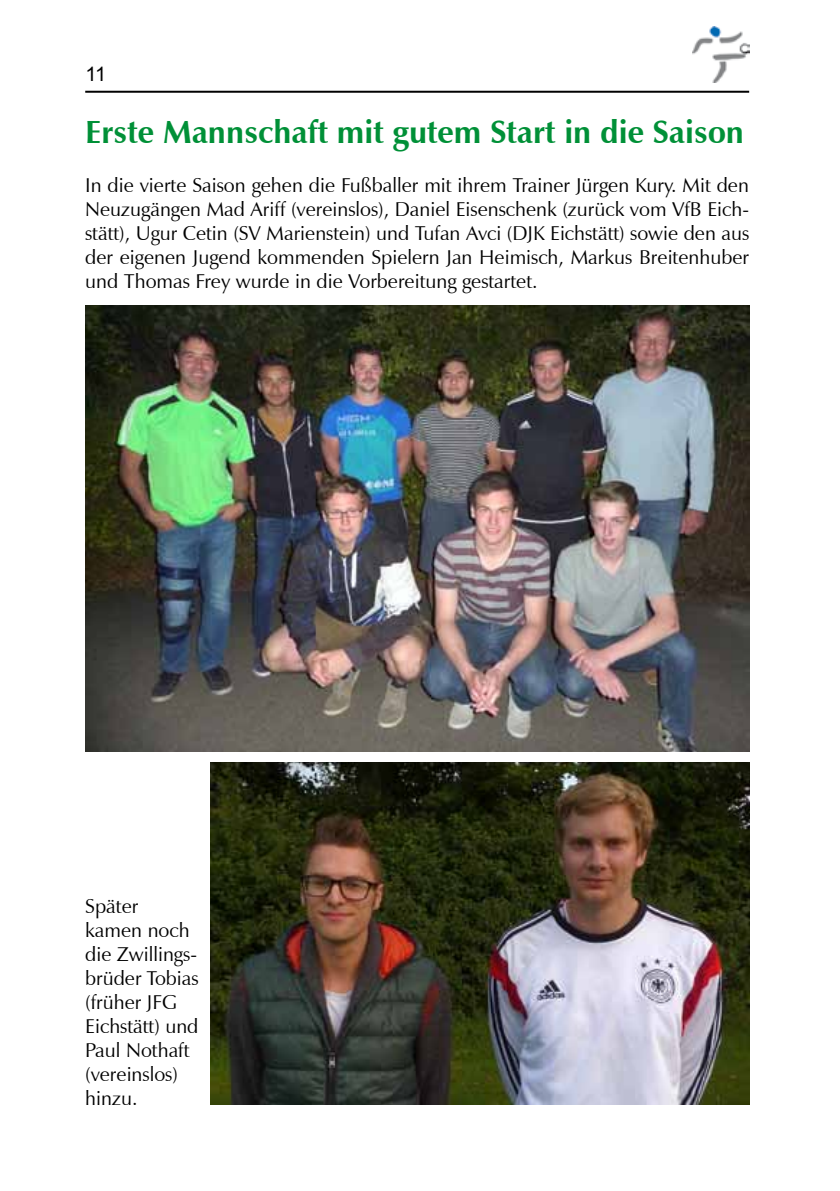
<style>
.page{position:relative;width:840px;height:1191px;background:#fff}
.page>*{position:absolute;margin:0;border:0;box-sizing:border-box;transform-origin:0 0}
.t1{font:700 32px "Zapf Humanist 601 BT";color:#009037}
.t2{font:20px/24px "Zapf Humanist 601 BT";color:#000;text-align:justify}
.t3{font:20px "Arial";color:#000}
</style>
<div class="page">
<hr style="left:85px;top:91px;width:663px;height:2px;background:#000">
<img style="left:692px;top:26px;width:56px;height:57px">
<img style="left:85px;top:305px;width:663px;height:446px">
<img style="left:210px;top:762px;width:538px;height:342px">
<p class="t3" style="left:85px;top:61px;width:22px">11</p>
<h1 class="t1" style="left:85px;top:113px;width:660px">Erste Mannschaft mit gutem Start in die Saison</h1>
<p class="t2" style="left:85px;top:173px;width:665px">In die vierte Saison gehen die Fußballer mit ihrem Trainer Jürgen Kury. Mit den Neuzugängen Mad Ariff (vereinslos), Daniel Eisenschenk (zurück vom VfB Eich&shy;stätt), Ugur Cetin (SV Marienstein) und Tufan Avci (DJK Eichstätt) sowie den aus der eigenen Jugend kommenden Spielern Jan Heimisch, Markus Breitenhuber und Thomas Frey wurde in die Vorbereitung gestartet.</p>
<p class="t2" style="left:85px;top:893px;width:115px;text-align:left">Später kamen noch die Zwillings&shy;brüder Tobias (früher JFG<br>Eichstätt) und<br>Paul Nothaft (vereinslos) hinzu.</p>
</div>
